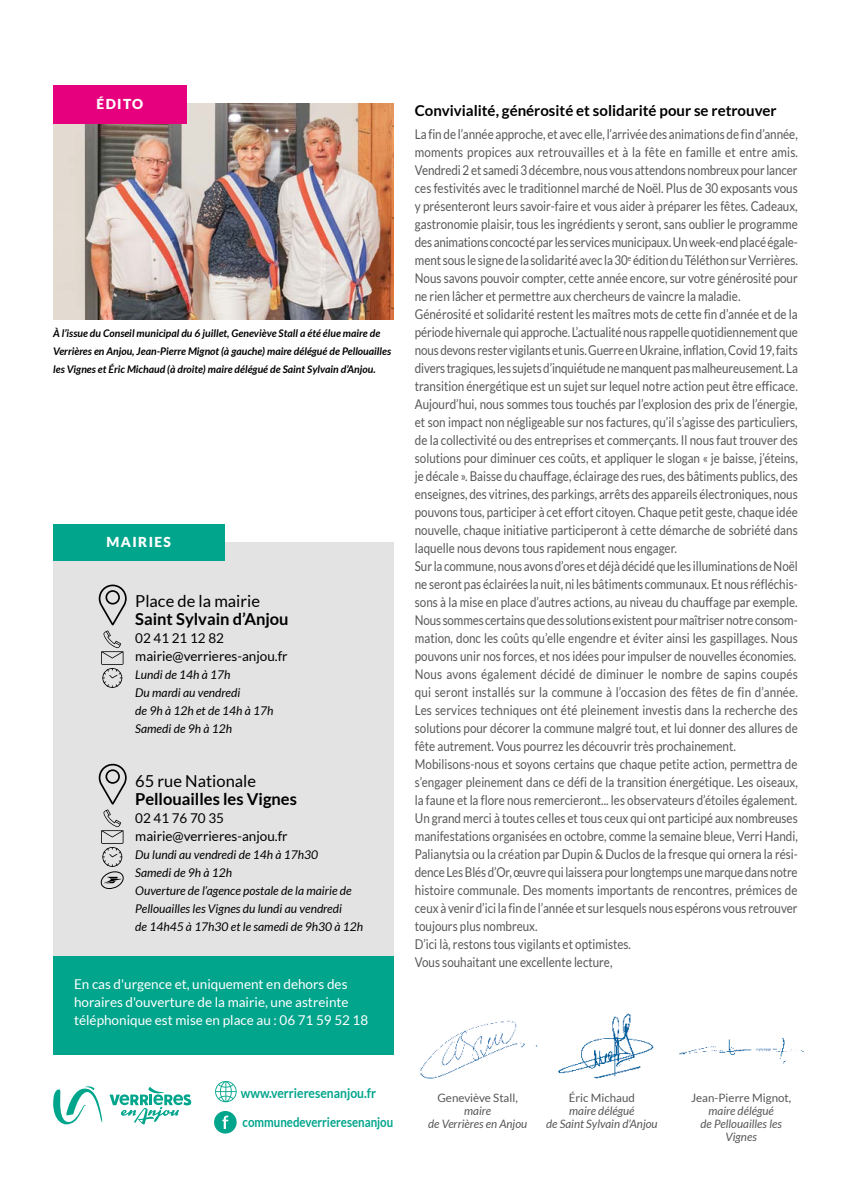
<style>
.page{position:relative;width:851px;height:1191px;background:#fff}
.page>*{position:absolute;margin:0;border:0;box-sizing:border-box;transform-origin:0 0}
.t1{font:700 16.5px "Lato";color:#000}
.t2{font:16.5px "Lato";color:#000}
.t3{font:700 15px "Lato";color:#000}
.t4{font:900 13.8px "Lato";letter-spacing:.1em;color:#fff}
.t5{font:13.5px/18px "Lato";color:#575756;scale:.86 1}
.t6{font:13.5px/18px "Lato";color:#fff}
.t7{font:13.5px/18px "Lato";color:#000}
.t8{font:700 13.5px/29.5px "Lato";color:#00a58c;scale:.9 1}
.t9{font:italic 12px/18px "Lato";color:#000}
.t10{font:italic 11.55px/13px "Lato";color:#575756;text-align:center}
.t11{font:11.55px "Lato";color:#575756}
.t12{font:italic 700 10.5px/18px "Lato";color:#000}
</style>
<div class="page">
<img style="left:53px;top:103px;width:340px;height:216px">
<svg style="left:109px;top:1086px;width:82px;height:39px"></svg>
<svg style="left:53px;top:1086px;width:49px;height:39px"></svg>
<div style="left:53px;top:542px;width:340px;height:414px;background:#e3e3e3"></div>
<div style="left:53px;top:524px;width:171px;height:36px;background:#00a58c"></div>
<svg style="left:99px;top:584px;width:28px;height:104px"></svg>
<div style="left:53px;top:956px;width:340px;height:98px;background:#00a58c"></div>
<div style="left:214px;top:1111px;width:22px;height:22px;background:#00a58c;border-radius:50%"></div>
<svg style="left:222px;top:1115px;width:6px;height:14px"></svg>
<svg style="left:215px;top:1081px;width:21px;height:21px"></svg>
<svg style="left:99px;top:764px;width:28px;height:125px"></svg>
<div style="left:53px;top:104px;width:133px;height:20px;background:#e6007d"></div>
<div style="left:53px;top:85px;width:133px;height:19px;background:#e6007d"></div>
<img style="left:558px;top:1013px;width:96px;height:66px">
<img style="left:420px;top:1020px;width:118px;height:59px">
<img style="left:679px;top:1037px;width:125px;height:27px">
<p class="t4" style="left:96px;top:96px;width:48px">ÉDITO</p>
<p class="t12" style="left:53px;top:324px;width:339px">À l’issue du Conseil municipal du 6 juillet, Geneviève Stall a été élue maire de<br>Verrières en Anjou, Jean-Pierre Mignot (à gauche) maire délégué de Pellouailles les Vignes et Éric Michaud (à droite) maire délégué de Saint Sylvain d’Anjou.</p>
<p class="t4" style="left:107px;top:534px;width:66px">MAIRIES</p>
<p class="t2" style="left:135px;top:592px;width:126px">Place de la mairie</p>
<p class="t1" style="left:135px;top:610px;width:155px">Saint Sylvain d’Anjou</p>
<p class="t7" style="left:135px;top:629px;width:154px">02 41 21 12 82 mairie@verrieres-anjou.fr</p>
<p class="t9" style="left:135px;top:666px;width:140px">Lundi de 14h à 17h<br>Du mardi au vendredi<br>de 9h à 12h et de 14h à 17h<br>Samedi de 9h à 12h</p>
<p class="t2" style="left:135px;top:772px;width:122px">65 rue Nationale</p>
<p class="t1" style="left:135px;top:790px;width:163px">Pellouailles les Vignes</p>
<p class="t7" style="left:135px;top:809px;width:154px">02 41 76 70 35 mairie@verrieres-anjou.fr</p>
<p class="t9" style="left:135px;top:846px;width:229px">Du lundi au vendredi de 14h à 17h30<br>Samedi de 9h à 12h<br>Ouverture de l’agence postale de la mairie de Pellouailles les Vignes du lundi au vendredi<br>de 14h45 à 17h30 et le samedi de 9h30 à 12h</p>
<p class="t6" style="left:74px;top:975px;width:296px">En cas d'urgence et, uniquement en dehors des horaires d'ouverture de la mairie, une astreinte téléphonique est mise en place au : 06 71 59 52 18</p>
<p class="t3" style="left:415px;top:102px;width:363px">Convivialité, générosité et solidarité pour se retrouver</p>
<p class="t5" style="left:415px;top:125px;width:447px">La fin de l’année approche, et avec elle, l’arrivée des animations de fin d’année, moments propices aux retrouvailles et à la fête en famille et entre amis.<br>Vendredi 2 et samedi 3 décembre, nous vous attendons nombreux pour lancer ces festivités avec le traditionnel marché de Noël. Plus de 30 exposants vous y présenteront leurs savoir-faire et vous aider à préparer les fêtes. Cadeaux, gastronomie plaisir, tous les ingrédients y seront, sans oublier le programme des animations concocté par les services municipaux. Un week-end placé égale&shy;ment sous le signe de la solidarité avec la 30<sup>e</sup> édition du Téléthon sur Verrières.<br>Nous savons pouvoir compter, cette année encore, sur votre générosité pour ne rien lâcher et permettre aux chercheurs de vaincre la maladie.<br>Générosité et solidarité restent les maîtres mots de cette fin d’année et de la période hivernale qui approche. L’actualité nous rappelle quotidiennement que nous devons rester vigilants et unis. Guerre en Ukraine, inflation, Covid 19, faits divers tragiques, les sujets d’inquiétude ne manquent pas malheureusement. La transition énergétique est un sujet sur lequel notre action peut être efficace.<br>Aujourd’hui, nous sommes tous touchés par l’explosion des prix de l’énergie, et son impact non négligeable sur nos factures, qu’il s’agisse des particuliers, de la collectivité ou des entreprises et commerçants. Il nous faut trouver des solutions pour diminuer ces coûts, et appliquer le slogan « je baisse, j’éteins, je décale ». Baisse du chauffage, éclairage des rues, des bâtiments publics, des enseignes, des vitrines, des parkings, arrêts des appareils électroniques, nous pouvons tous, participer à cet effort citoyen. Chaque petit geste, chaque idée nouvelle, chaque initiative participeront à cette démarche de sobriété dans laquelle nous devons tous rapidement nous engager.<br>Sur la commune, nous avons d’ores et déjà décidé que les illuminations de Noël ne seront pas éclairées la nuit, ni les bâtiments communaux. Et nous réfléchis&shy;sons à la mise en place d’autres actions, au niveau du chauffage par exemple.<br>Nous sommes certains que des solutions existent pour maîtriser notre consom&shy;mation, donc les coûts qu’elle engendre et éviter ainsi les gaspillages. Nous pouvons unir nos forces, et nos idées pour impulser de nouvelles économies.<br>Nous avons également décidé de diminuer le nombre de sapins coupés qui seront installés sur la commune à l’occasion des fêtes de fin d’année.<br>Les services techniques ont été pleinement investis dans la recherche des solutions pour décorer la commune malgré tout, et lui donner des allures de fête autrement. Vous pourrez les découvrir très prochainement.<br>Mobilisons-nous et soyons certains que chaque petite action, permettra de s’engager pleinement dans ce défi de la transition énergétique. Les oiseaux, la faune et la flore nous remercieront... les observateurs d’étoiles également.<br>Un grand merci à toutes celles et tous ceux qui ont participé aux nombreuses manifestations organisées en octobre, comme la semaine bleue, Verri Handi, Palianytsia ou la création par Dupin &amp; Duclos de la fresque qui ornera la rési&shy;dence Les Blés d’Or, œuvre qui laissera pour longtemps une marque dans notre histoire communale. Des moments importants de rencontres, prémices de ceux à venir d’ici la fin de l’année et sur lesquels nous espérons vous retrouver toujours plus nombreux.<br>D’ici là, restons tous vigilants et optimistes.<br>Vous souhaitant une excellente lecture,</p>
<p class="t8" style="left:241px;top:1078px;width:171px">www.verrieresenanjou.fr communedeverrieresenanjou</p>
<p class="t11" style="left:437px;top:1091px;width:82px">Geneviève Stall,</p>
<p class="t10" style="left:428px;top:1104px;width:101px">maire<br>de Verrières en Anjou</p>
<p class="t11" style="left:568px;top:1091px;width:68px">Éric Michaud</p>
<p class="t10" style="left:546px;top:1104px;width:113px">maire délégué<br>de Saint Sylvain d’Anjou</p>
<p class="t11" style="left:691px;top:1091px;width:102px">Jean-Pierre Mignot,</p>
<p class="t10" style="left:700px;top:1104px;width:83px">maire délégué<br>de Pellouailles les<br>Vignes</p>
</div>
